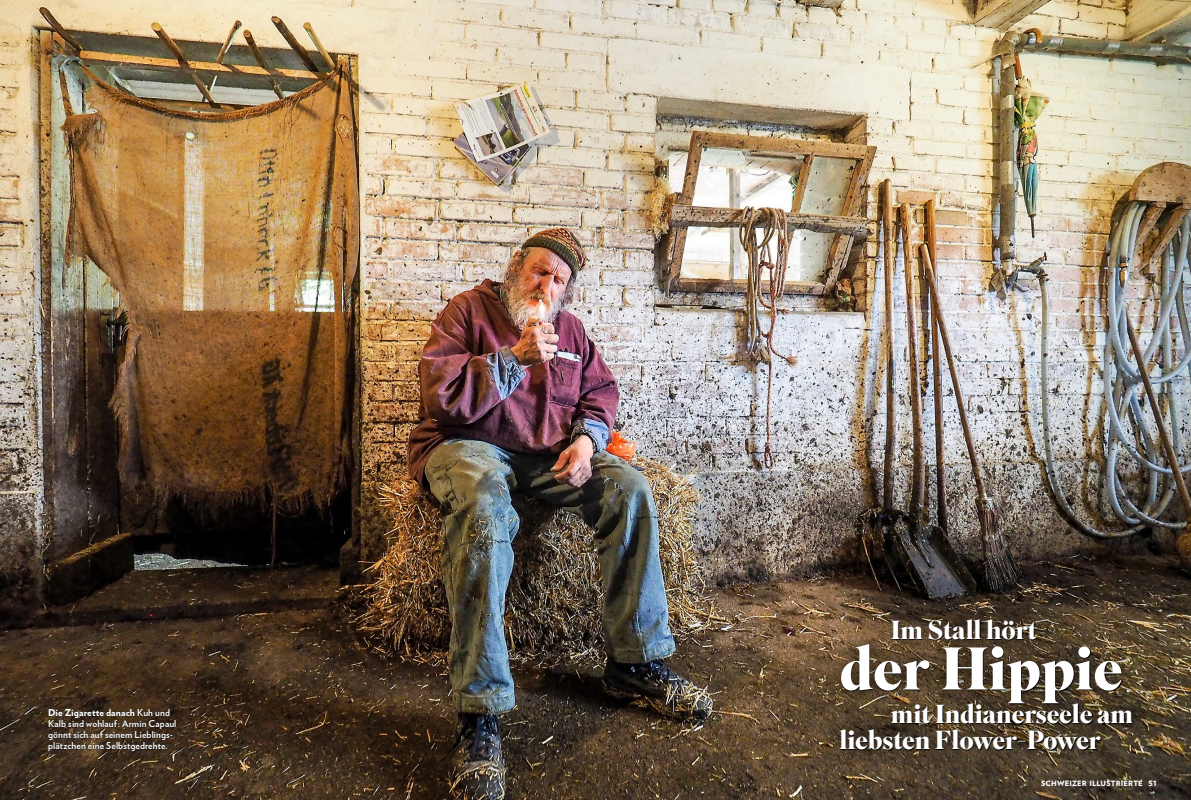
<style>
.page{position:relative;width:1191px;height:800px;background:#fff}
.page>*{position:absolute;margin:0;border:0;box-sizing:border-box;transform-origin:0 0}
._715_Umlauf_SupBo_Mi{font:700 60px "Superior Title";letter-spacing:-.01em;color:#fff}
._715_Umlauf_SupBo_Mi-2{font:700 26px "Superior Title";letter-spacing:-.01em;color:#fff}
._800_Legi_9_5_VBold{font:700 9.5px/11px "Verlag";letter-spacing:.005em;color:#fff}
.t1{font:900 7.3px "Verlag";letter-spacing:.025em;color:#fff}
.s1{font-weight:900}
</style>
<div class="page">
<img style="left:0;top:0;width:1191px;height:799px">
<div style="left:820px;top:599px;width:331px;height:170px;background:#000;opacity:.75"></div>
<div style="left:33px;top:693px;width:158px;height:71px;background:#000;opacity:.75"></div>
<p class="_800_Legi_9_5_VBold" style="left:48px;top:706px;width:130px"><span class="s1">Die Zigarette danach</span> Kuh und<br>Kalb sind wohlauf: Armin Capaul gönnt sich auf seinem Lieblings&shy;plätzchen eine Selbstgedrehte.</p>
<p class="_715_Umlauf_SupBo_Mi-2" style="left:891px;top:614px;width:148px">Im Stall hört</p>
<p class="_715_Umlauf_SupBo_Mi" style="left:839px;top:631px;width:285px">der Hippie</p>
<p class="_715_Umlauf_SupBo_Mi-2" style="left:891px;top:697px;width:244px">mit Indianerseele am</p>
<p class="_715_Umlauf_SupBo_Mi-2" style="left:839px;top:723px;width:263px">liebsten Flower-Power</p>
<p class="t1" style="left:1041px;top:777px;width:103px">SCHWEIZER ILLUSTRIERTE</p>
<p class="t1" style="left:1148px;top:777px;width:10px">51</p>
</div>
